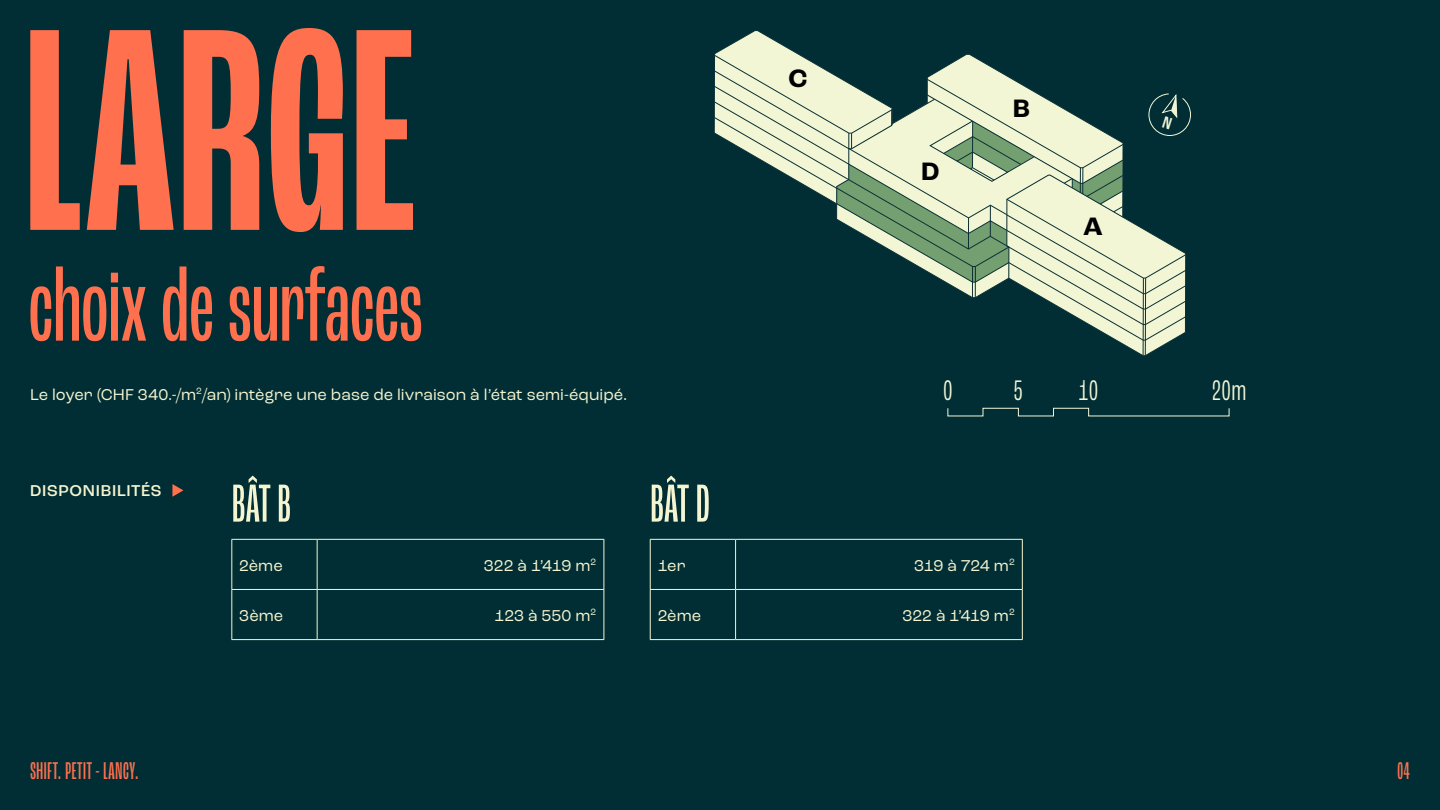
<style>
.page{position:relative;width:1440px;height:810px;background:#012e34}
.page>*{position:absolute;margin:0;border:0;box-sizing:border-box;transform-origin:0 0}
.heading_4{font:500 extra-condensed 303.52px "Roc Grotesk";letter-spacing:-.01em;color:#ff704e}
.heading_4-2{font:extra-condensed 108.75px "Roc Grotesk";letter-spacing:-.015em;color:#ff704e}
.heading_4-3{font:extra-condensed 56.25px "Roc Grotesk";letter-spacing:-.02em;color:#f5f5d1}
.t1{font:100 extra-condensed 29.78px "Roc Grotesk Variable";color:#f2f6d7}
.heading_4-4{font:700 26.47px "Roc Grotesk";color:#000}
.Teaser_heading_2{font:extra-condensed 25.5px "Roc Grotesk";letter-spacing:.01em;color:#ff704e}
.Teaser_body_copy{font:16.5px "Roc Grotesk";color:#f5f5d1}
.Teaser_body_copy-2{font:500 16.5px "Roc Grotesk";letter-spacing:.045em;color:#f5f5d1}
</style>
<div class="page">
<svg style="left:172px;top:484px;width:11px;height:13px"></svg>
<hr style="left:231px;top:539px;width:86px;height:1px;background:#f5f5d1">
<hr style="left:231px;top:540px;width:1px;height:49px;background:#f5f5d1">
<hr style="left:317px;top:539px;width:287px;height:1px;background:#f5f5d1">
<hr style="left:317px;top:540px;width:1px;height:49px;background:#f5f5d1">
<hr style="left:604px;top:540px;width:1px;height:49px;background:#f5f5d1">
<hr style="left:231px;top:589px;width:86px;height:1px;background:#f5f5d1">
<hr style="left:231px;top:590px;width:1px;height:49px;background:#f5f5d1">
<hr style="left:317px;top:589px;width:287px;height:1px;background:#f5f5d1">
<hr style="left:317px;top:590px;width:1px;height:49px;background:#f5f5d1">
<hr style="left:604px;top:590px;width:1px;height:49px;background:#f5f5d1">
<hr style="left:231px;top:639px;width:86px;height:1px;background:#f5f5d1">
<hr style="left:317px;top:639px;width:287px;height:1px;background:#f5f5d1">
<hr style="left:650px;top:539px;width:86px;height:1px;background:#f5f5d1">
<hr style="left:650px;top:540px;width:1px;height:49px;background:#f5f5d1">
<hr style="left:736px;top:539px;width:287px;height:1px;background:#f5f5d1">
<hr style="left:735px;top:540px;width:1px;height:49px;background:#f5f5d1">
<hr style="left:1022px;top:540px;width:1px;height:49px;background:#f5f5d1">
<hr style="left:650px;top:589px;width:86px;height:1px;background:#f5f5d1">
<hr style="left:650px;top:590px;width:1px;height:49px;background:#f5f5d1">
<hr style="left:736px;top:589px;width:287px;height:1px;background:#f5f5d1">
<hr style="left:735px;top:590px;width:1px;height:49px;background:#f5f5d1">
<hr style="left:1022px;top:590px;width:1px;height:49px;background:#f5f5d1">
<hr style="left:650px;top:639px;width:86px;height:1px;background:#f5f5d1">
<hr style="left:736px;top:639px;width:287px;height:1px;background:#f5f5d1">
<svg style="left:947px;top:408px;width:283px;height:9px"></svg>
<svg style="left:714px;top:30px;width:477px;height:326px"></svg>
<p class="heading_4" style="left:21px;top:-40px;width:395px">LARGE</p>
<p class="heading_4-2" style="left:28px;top:245px;width:397px">choix de surfaces</p>
<p class="Teaser_body_copy" style="left:30px;top:384px;width:599px">Le loyer (CHF 340.-/m<sup>2</sup>/an) intègre une base de livraison à l’état semi-équipé.</p>
<p class="Teaser_body_copy-2" style="left:30px;top:480px;width:133px">DISPONIBILITÉS</p>
<p class="heading_4-3" style="left:231px;top:472px;width:62px">BÂT B</p>
<p class="heading_4-3" style="left:650px;top:472px;width:62px">BÂT D</p>
<p class="heading_4-4" style="left:789px;top:61px;width:20px">C</p>
<p class="heading_4-4" style="left:922px;top:155px;width:19px">D</p>
<p class="heading_4-4" style="left:1013px;top:92px;width:18px">B</p>
<p class="heading_4-4" style="left:1083px;top:210px;width:21px">A</p>
<p class="t1" style="left:943px;top:374px;width:11px">0</p>
<p class="t1" style="left:1014px;top:374px;width:11px">5</p>
<p class="t1" style="left:1079px;top:374px;width:21px">10</p>
<p class="t1" style="left:1212px;top:374px;width:36px">20m</p>
<p class="Teaser_body_copy" style="left:239px;top:555px;width:45px">2ème</p>
<p class="Teaser_body_copy" style="left:484px;top:555px;width:114px">322 à 1’419 m<sup>2</sup></p>
<p class="Teaser_body_copy" style="left:239px;top:605px;width:46px">3ème</p>
<p class="Teaser_body_copy" style="left:495px;top:605px;width:103px">123 à 550 m<sup>2</sup></p>
<p class="Teaser_body_copy" style="left:658px;top:555px;width:30px">1er</p>
<p class="Teaser_body_copy" style="left:914px;top:555px;width:102px">319 à 724 m<sup>2</sup></p>
<p class="Teaser_body_copy" style="left:658px;top:605px;width:45px">2ème</p>
<p class="Teaser_body_copy" style="left:902px;top:605px;width:114px">322 à 1’419 m<sup>2</sup></p>
<p class="Teaser_heading_2" style="left:30px;top:757px;width:110px">SHIFT. PETIT - LANCY.</p>
<h3 class="Teaser_heading_2" style="left:1397px;top:757px;width:14px">04</h3>
</div>
